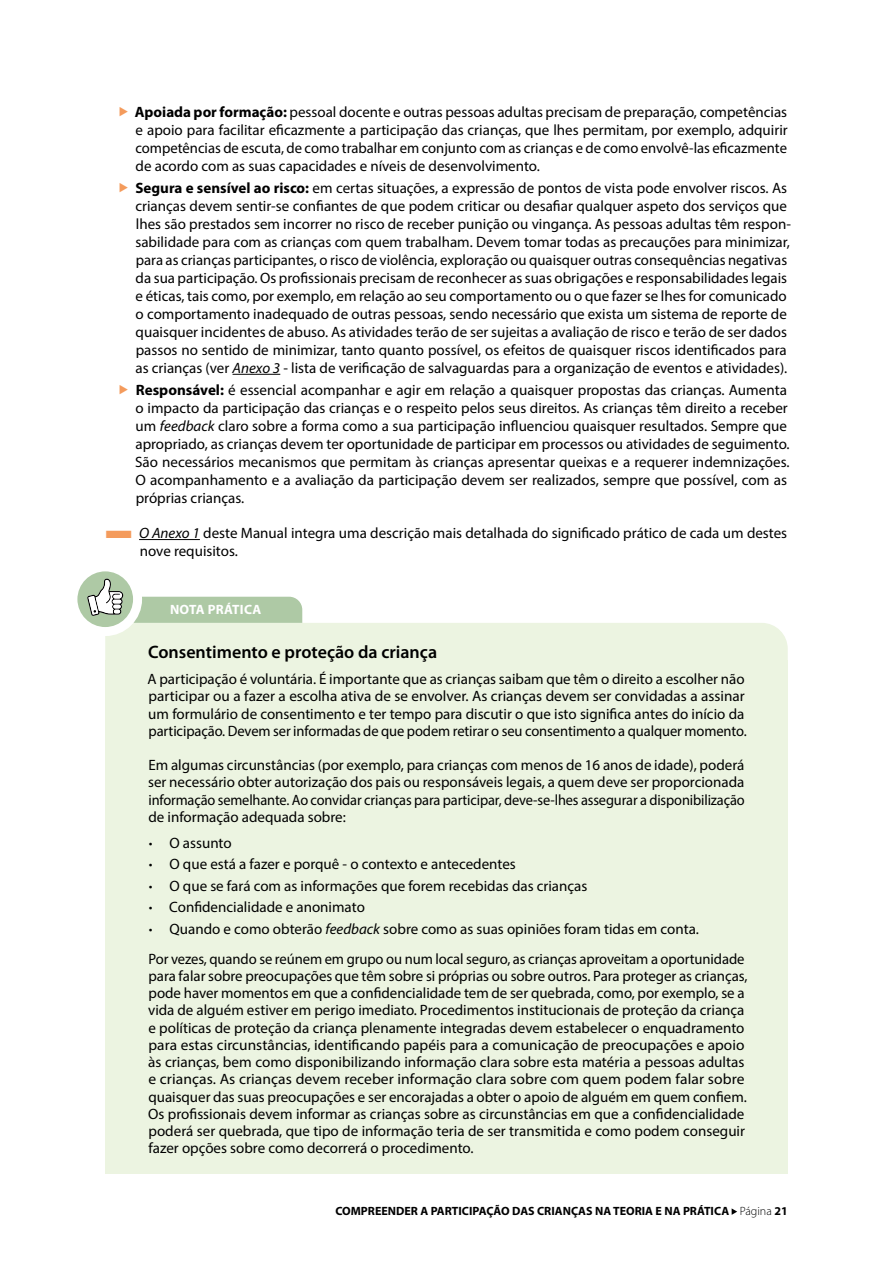
<style>
.page{position:relative;width:893px;height:1263px;background:#fff}
.page>*{position:absolute;margin:0;border:0;box-sizing:border-box;transform-origin:0 0}
.t1{font:600 18px "Myriad Pro";color:#000}
.t2{font:15px/18px "Myriad Pro";color:#000}
.t3{font:700 13.5px "Myriad Pro";letter-spacing:.02em;color:#fff}
.t4{font:700 12px "Myriad Pro";color:#000}
.s1{font-weight:700}
.s2{font-style:italic}
.s3{color:#f49b5c}
.s4{font-weight:300}
</style>
<div class="page">
<svg style="left:732px;top:1208px;width:5px;height:7px"></svg>
<hr style="left:233px;top:374px;width:47px;height:1px;background:#000">
<hr style="left:139px;top:539px;width:61px;height:1px;background:#000">
<div style="left:105px;top:660px;width:683px;height:97px;background:#ecf4e1"></div>
<div style="left:105px;top:746px;width:683px;height:97px;background:#ecf4e1"></div>
<div style="left:105px;top:824px;width:683px;height:49px;background:#ecf4e1"></div>
<div style="left:105px;top:867px;width:683px;height:49px;background:#ecf4e1"></div>
<div style="left:105px;top:910px;width:683px;height:49px;background:#ecf4e1"></div>
<div style="left:105px;top:940px;width:683px;height:234px;background:#ecf4e1"></div>
<svg style="left:73px;top:567px;width:65px;height:64px"></svg>
<svg style="left:87px;top:578px;width:701px;height:82px"></svg>
<div style="left:68px;top:562px;width:74px;height:74px;border:9px solid #fff;border-radius:50%"></div>
<p class="t2" style="left:135px;top:102px;width:654px;text-align:justify"><span class="s1">Apoiada por formação:</span> pessoal docente e outras pessoas adultas precisam de preparação, competências e apoio para facilitar eficazmente a participação das crianças, que lhes permitam, por exemplo, adquirir competências de escuta, de como trabalhar em conjunto com as crianças e de como envolvê-las eficazmente de acordo com as suas capacidades e níveis de desenvolvimento.</p>
<p class="t2" style="left:135px;top:178px;width:657px"><span class="s1">Segura e sensível ao risco:</span> em certas situações, a expressão de pontos de vista pode envolver riscos. As crianças devem sentir-se confiantes de que podem criticar ou desafiar qualquer aspeto dos serviços que lhes são prestados sem incorrer no risco de receber punição ou vingança. As pessoas adultas têm respon&shy;sabilidade para com as crianças com quem trabalham. Devem tomar todas as precauções para minimizar, para as crianças participantes, o risco de violência, exploração ou quaisquer outras consequências negativas da sua participação. Os profissionais precisam de reconhecer as suas obrigações e responsabilidades legais e éticas, tais como, por exemplo, em relação ao seu comportamento ou o que fazer se lhes for comunicado o comportamento inadequado de outras pessoas, sendo necessário que exista um sistema de reporte de quaisquer incidentes de abuso. As atividades terão de ser sujeitas a avaliação de risco e terão de ser dados passos no sentido de minimizar, tanto quanto possível, os efeitos de quaisquer riscos identificados para as crianças (ver <span class="s2">Anexo 3</span> - lista de verificação de salvaguardas para a organização de eventos e atividades).</p>
<p class="t2" style="left:135px;top:381px;width:656px"><span class="s1">Responsável:</span> é essencial acompanhar e agir em relação a quaisquer propostas das crianças. Aumenta o impacto da participação das crianças e o respeito pelos seus direitos. As crianças têm direito a receber um <span class="s2">feedback</span> claro sobre a forma como a sua participação influenciou quaisquer resultados. Sempre que apropriado, as crianças devem ter oportunidade de participar em processos ou atividades de seguimento.<br>São necessários mecanismos que permitam às crianças apresentar queixas e a requerer indemnizações.<br>O acompanhamento e a avaliação da participação devem ser realizados, sempre que possível, com as próprias crianças.</p>
<p class="t2" style="left:140px;top:524px;width:649px;text-indent:-35px"><span class="s3">■</span> <span class="s2">O Anexo 1</span> deste Manual integra uma descrição mais detalhada do significado prático de cada um destes nove requisitos.</p>
<p class="t3" style="left:170px;top:601px;width:93px">NOTA PRÁTICA</p>
<p class="t1" style="left:148px;top:640px;width:291px">Consentimento e proteção da criança</p>
<p class="t2" style="left:147px;top:670px;width:601px;line-height:17.2px">A participação é voluntária. É importante que as crianças saibam que têm o direito a escolher não participar ou a fazer a escolha ativa de se envolver. As crianças devem ser convidadas a assinar um formulário de consentimento e ter tempo para discutir o que isto significa antes do início da participação. Devem ser informadas de que podem retirar o seu consentimento a qualquer momento.</p>
<p class="t2" style="left:148px;top:756px;width:598px;line-height:17.2px;text-align:justify">Em algumas circunstâncias (por exemplo, para crianças com menos de 16 anos de idade), poderá ser necessário obter autorização dos pais ou responsáveis legais, a quem deve ser proporcionada informação semelhante. Ao convidar crianças para participar, deve-se-lhes assegurar a disponibilização de informação adequada sobre:</p>
<p class="t2" style="left:149px;top:833px;width:84px"><span class="s4">•</span> O assunto</p>
<p class="t2" style="left:149px;top:855px;width:368px"><span class="s4">•</span> O que está a fazer e porquê - o contexto e antecedentes</p>
<p class="t2" style="left:149px;top:876px;width:440px"><span class="s4">•</span> O que se fará com as informações que forem recebidas das crianças</p>
<p class="t2" style="left:149px;top:898px;width:217px"><span class="s4">•</span> Confidencialidade e anonimato</p>
<p class="t2" style="left:148px;top:913px;width:598px;line-height:30px"><span class="s4">•</span> Quando e como obterão <span class="s2">feedback</span> sobre como as suas opiniões foram tidas em conta.<br>Por vezes, quando se reúnem em grupo ou num local seguro, as crianças aproveitam a oportunidade</p>
<p class="t2" style="left:148px;top:967px;width:601px;line-height:17.2px">para falar sobre preocupações que têm sobre si próprias ou sobre outros. Para proteger as crianças, pode haver momentos em que a confidencialidade tem de ser quebrada, como, por exemplo, se a vida de alguém estiver em perigo imediato. Procedimentos institucionais de proteção da criança e políticas de proteção da criança plenamente integradas devem estabelecer o enquadramento para estas circunstâncias, identificando papéis para a comunicação de preocupações e apoio às crianças, bem como disponibilizando informação clara sobre esta matéria a pessoas adultas e crianças. As crianças devem receber informação clara sobre com quem podem falar sobre quaisquer das suas preocupações e ser encorajadas a obter o apoio de alguém em quem confiem.<br>Os profissionais devem informar as crianças sobre as circunstâncias em que a confidencialidade poderá ser quebrada, que tipo de informação teria de ser transmitida e como podem conseguir fazer opções sobre como decorrerá o procedimento.</p>
<p class="t4" style="left:335px;top:1203px;width:454px">COMPREENDER A PARTICIPAÇÃO DAS CRIANÇAS NA TEORIA E NA PRÁTICA <span class="s4">Página</span> 21</p>
</div>
